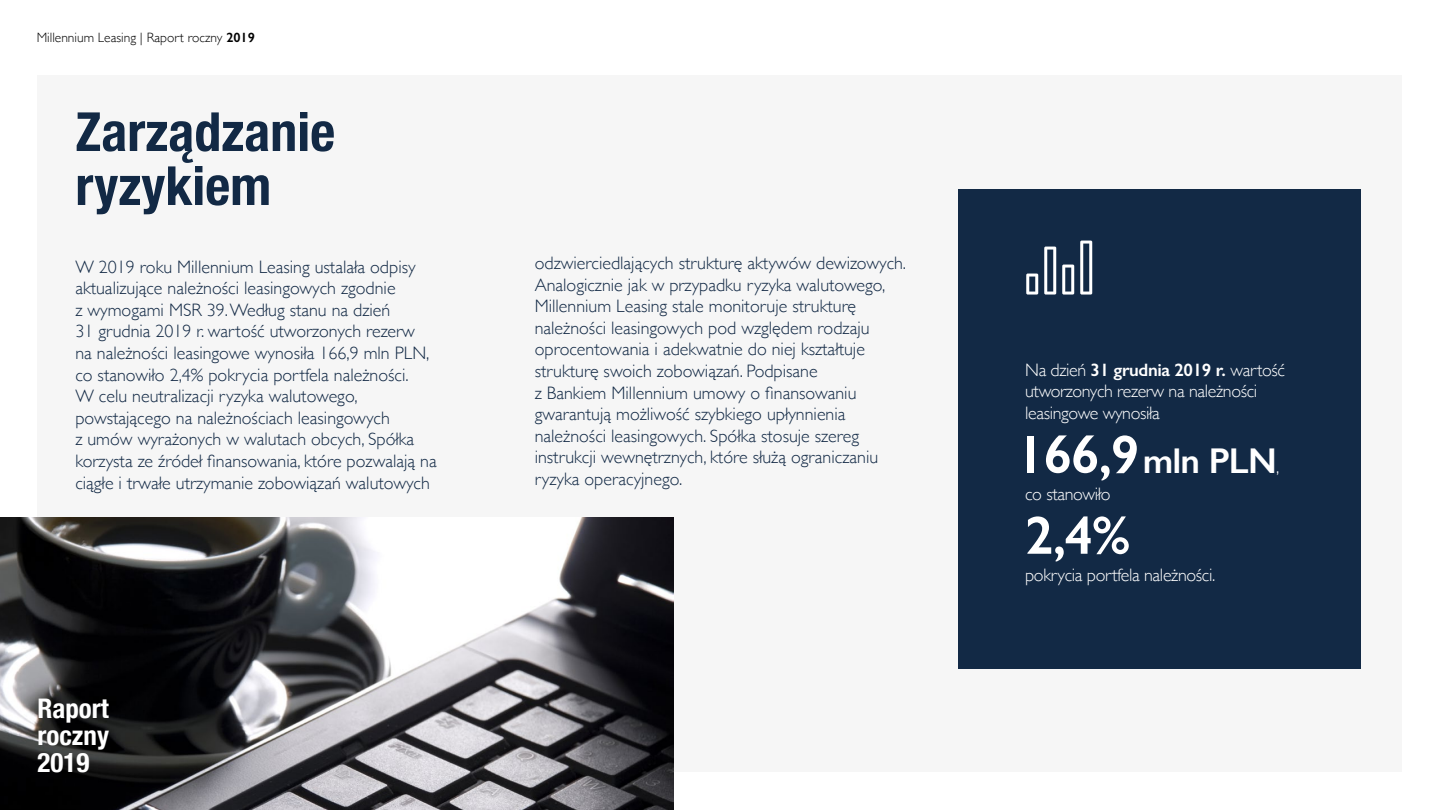
<style>
.page{position:relative;width:1440px;height:810px;background:#fff}
.page>*{position:absolute;margin:0;border:0;box-sizing:border-box;transform-origin:0 0}
.t1{font:700 condensed 54px/54px "Helvetica Neue";color:#122945}
.t2{font:600 54px "Gill Sans";color:#fff}
.t3{font:600 36px "Gill Sans";letter-spacing:-.02em;color:#fff}
.t4{font:700 condensed 27px/27px "Helvetica Neue";color:#fff;text-align:justify}
.t5{font:300 18px/21.6px "Gill Sans";color:#122945}
.t6{font:300 18px/21.6px "Gill Sans";letter-spacing:-.02em;color:#fff}
.t7{font:300 13.5px "Gill Sans";color:#000}
.s1{font-weight:600}
.s2{font-size:54px}
.s3{font-weight:300;font-size:18px}
</style>
<div class="page">
<div style="left:38px;top:75px;width:1364px;height:697px;background:#f6f6f6"></div>
<img style="left:0;top:518px;width:674px;height:292px">
<div style="left:958px;top:189px;width:403px;height:480px;background:#122945"></div>
<svg style="left:1026px;top:241px;width:66px;height:54px"></svg>
<p class="t7" style="left:37px;top:27px;width:220px">Millennium Leasing | Raport roczny <span class="s1">2019</span></p>
<h1 class="t1" style="left:75px;top:101px;width:261px">Zarządzanie ryzykiem</h1>
<p class="t5" style="left:75px;top:255px;width:363px">W 2019 roku Millennium Leasing ustalała odpisy aktualizujące należności leasingowych zgodnie<br>z wymogami MSR 39. Według stanu na dzień<br>31 grudnia 2019 r. wartość utworzonych rezerw<br>na należności leasingowe wynosiła 166,9 mln PLN, co stanowiło 2,4% pokrycia portfela należności.<br>W celu neutralizacji ryzyka walutowego, powstającego na należnościach leasingowych<br>z umów wyrażonych w walutach obcych, Spółka korzysta ze źródeł finansowania, które pozwalają na ciągłe i trwałe utrzymanie zobowiązań walutowych</p>
<h3 class="t4" style="left:38px;top:693px;width:73px">Raport roczny 2019</h3>
<p class="t5" style="left:535px;top:251px;width:373px">odzwierciedlających strukturę aktywów dewizowych.<br>Analogicznie jak w przypadku ryzyka walutowego, Millennium Leasing stale monitoruje strukturę należności leasingowych pod względem rodzaju oprocentowania i adekwatnie do niej kształtuje strukturę swoich zobowiązań. Podpisane<br>z Bankiem Millennium umowy o finansowaniu gwarantują możliwość szybkiego upłynnienia należności leasingowych. Spółka stosuje szereg instrukcji wewnętrznych, które służą ograniczaniu ryzyka operacyjnego.</p>
<p class="t6" style="left:1025px;top:358px;width:261px">Na dzień <span class="s1">31 grudnia 2019 r.</span> wartość utworzonych rezerw na należności leasingowe wynosiła</p>
<h2 class="t3" style="left:1016px;top:439px;width:265px"><span class="s2">166,9</span>mln PLN<span class="s3">,</span></h2>
<p class="t6" style="left:1025px;top:482px;width:87px">co stanowiło</p>
<h1 class="t2" style="left:1025px;top:503px;width:106px">2,4%</h1>
<p class="t6" style="left:1025px;top:563px;width:192px">pokrycia portfela należności.</p>
</div>
